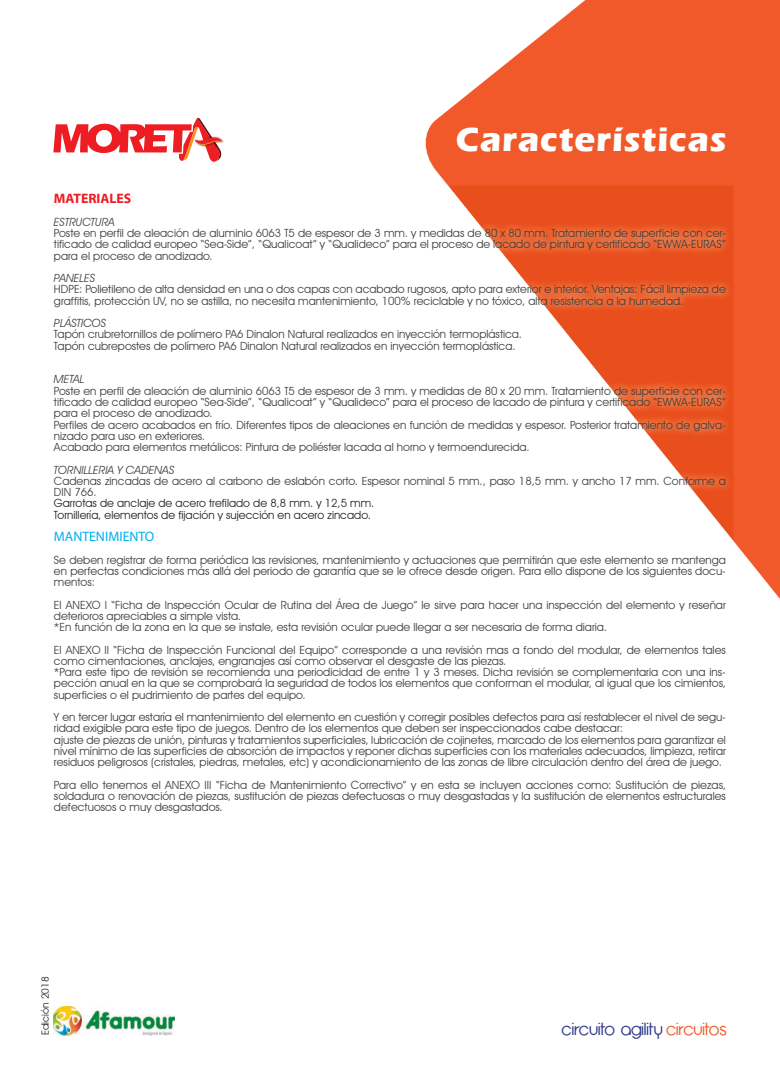
<style>
.page{position:relative;width:780px;height:1088px;background:#fff}
.page>*{position:absolute;margin:0;border:0;box-sizing:border-box;transform-origin:0 0}
.t1{font:700 35px "Eras ITC";letter-spacing:.025em;color:#fff}
.t2{font:17.5px "Opificio";color:#2b358a}
.t3{font:13.75px "Myriad Pro";color:#00aeef}
.t4{font:700 13.75px "Myriad Pro";color:#ee1d23}
.t5{font:11.25px/11.2px "Avant Garde IT Cby BT";color:#3e3e3f}
.t6{font:11.25px/11.2px "Avant Garde IT Cby BT";color:#231f20}
.t7{font:italic 11.25px "Avant Garde IT Cby BT";color:#3e3e3f}
.t8{font:10px "Avant Garde IT Cby BT";color:#231f20}
.s1{color:#f1592a}
</style>
<div class="page">
<svg style="left:425px;top:0;width:355px;height:599px;background:#f27048"></svg>
<img style="left:221px;top:138px;width:3px;height:6px">
<svg style="left:53px;top:118px;width:168px;height:44px"></svg>
<div style="left:49px;top:153px;width:129px;height:13px;background:#fff"></div>
<img style="left:53px;top:1006px;width:122px;height:29px">
<img style="left:425px;top:186px;width:50px;height:413px">
<img style="left:475px;top:541px;width:43px;height:58px">
<img style="left:518px;top:541px;width:43px;height:58px">
<img style="left:561px;top:541px;width:43px;height:58px">
<img style="left:604px;top:541px;width:43px;height:58px">
<img style="left:647px;top:541px;width:43px;height:58px">
<img style="left:690px;top:541px;width:43px;height:58px">
<img style="left:447px;top:186px;width:286px;height:355px">
<h1 class="t1" style="left:455px;top:119px;width:272px">Características</h1>
<p class="t4" style="left:54px;top:190px;width:79px">MATERIALES</p>
<p class="t7" style="left:54px;top:215px;width:62px">ESTRUCTURA</p>
<p class="t5" style="left:54px;top:227px;width:673px;text-align:justify">Poste en perfil de aleación de aluminio 6063 T5 de espesor de 3 mm. y medidas de 80 x 80 mm. Tratamiento de superficie con cer&shy;tificado de calidad europeo “Sea-Side”, “Qualicoat” y “Qualideco” para el proceso de lacado de pintura y certificado “EWWA-EURAS” para el proceso de anodizado.</p>
<p class="t7" style="left:54px;top:271px;width:43px">PANELES</p>
<p class="t5" style="left:54px;top:284px;width:673px">HDPE: Polietileno de alta densidad en una o dos capas con acabado rugosos, apto para exterior e interior. Ventajas: Fácil limpieza de graffitis, protección UV, no se astilla, no necesita mantenimiento, 100% reciclable y no tóxico, alta resistencia a la humedad.</p>
<p class="t7" style="left:54px;top:316px;width:54px">PLÁSTICOS</p>
<p class="t5" style="left:54px;top:329px;width:469px">Tapón crubretornillos de polímero PA6 Dinalon Natural realizados en inyección termoplástica.<br>Tapón cubrepostes de polímero PA6 Dinalon Natural realizados en inyección termoplástica.</p>
<p class="t7" style="left:54px;top:373px;width:32px">METAL</p>
<p class="t5" style="left:54px;top:385px;width:673px">Poste en perfil de aleación de aluminio 6063 T5 de espesor de 3 mm. y medidas de 80 x 20 mm. Tratamiento de superficie con cer&shy;tificado de calidad europeo “Sea-Side”, “Qualicoat” y “Qualideco” para el proceso de lacado de pintura y certificado “EWWA-EURAS” para el proceso de anodizado.<br>Perfiles de acero acabados en frío. Diferentes tipos de aleaciones en función de medidas y espesor. Posterior tratamiento de galva&shy;nizado para uso en exteriores.<br>Acabado para elementos metálicos: Pintura de poliéster lacada al horno y termoendurecida.</p>
<p class="t7" style="left:54px;top:463px;width:122px">TORNILLERIA Y CADENAS</p>
<p class="t5" style="left:54px;top:475px;width:673px">Cadenas zincadas de acero al carbono de eslabón corto. Espesor nominal 5 mm., paso 18,5 mm. y ancho 17 mm. Conforme a<br>DIN 766.</p>
<p class="t6" style="left:54px;top:497px;width:322px">Garrotas de anclaje de acero trefilado de 8,8 mm. y 12,5 mm.<br>Tornillería, elementos de fijación y sujección en acero zincado.</p>
<p class="t3" style="left:54px;top:528px;width:102px">MANTENIMIENTO</p>
<p class="t5" style="left:54px;top:554px;width:673px;text-align:justify">Se deben registrar de forma periódica las revisiones, mantenimiento y actuaciones que permitirán que este elemento se mantenga en perfectas condiciones más allá del periodo de garantía que se le ofrece desde origen. Para ello dispone de los siguientes docu&shy;mentos:</p>
<p class="t5" style="left:54px;top:599px;width:673px">El ANEXO I “Ficha de Inspección Ocular de Rutina del Área de Juego” le sirve para hacer una inspección del elemento y reseñar deterioros apreciables a simple vista.<br>*En función de la zona en la que se instale, esta revisión ocular puede llegar a ser necesaria de forma diaria.</p>
<p class="t5" style="left:54px;top:644px;width:673px">El ANEXO II “Ficha de Inspección Funcional del Equipo” corresponde a una revisión mas a fondo del modular, de elementos tales como cimentaciones, anclajes, engranajes así como observar el desgaste de las piezas.<br>*Para este tipo de revisión se recomienda una periodicidad de entre 1 y 3 meses. Dicha revisión se complementaria con una ins&shy;pección anual en la que se comprobará la seguridad de todos los elementos que conforman el modular, al igual que los cimientos, superficies o el pudrimiento de partes del equipo.</p>
<p class="t5" style="left:54px;top:711px;width:673px">Y en tercer lugar estaría el mantenimiento del elemento en cuestión y corregir posibles defectos para así restablecer el nivel de segu&shy;ridad exigible para este tipo de juegos. Dentro de los elementos que deben ser inspeccionados cabe destacar:<br>ajuste de piezas de unión, pinturas y tratamientos superficiales, lubricación de cojinetes, marcado de los elementos para garantizar el nivel mínimo de las superficies de absorción de impactos y reponer dichas superficies con los materiales adecuados, limpieza, retirar residuos peligrosos (cristales, piedras, metales, etc) y acondicionamiento de las zonas de libre circulación dentro del área de juego.</p>
<p class="t5" style="left:54px;top:779px;width:673px;text-align:justify">Para ello tenemos el ANEXO III “Ficha de Mantenimiento Correctivo” y en esta se incluyen acciones como: Sustitución de piezas, soldadura o renovación de piezas, sustitución de piezas defectuosas o muy desgastadas y la sustitución de elementos estructurales defectuosos o muy desgastados.</p>
<p class="t8" style="left:39px;top:1035px;width:60px;rotate:-90deg">Edición 2018</p>
<h2 class="t2" style="left:561px;top:1019px;width:167px">circuito agility <span class="s1">circuitos</span></h2>
</div>
